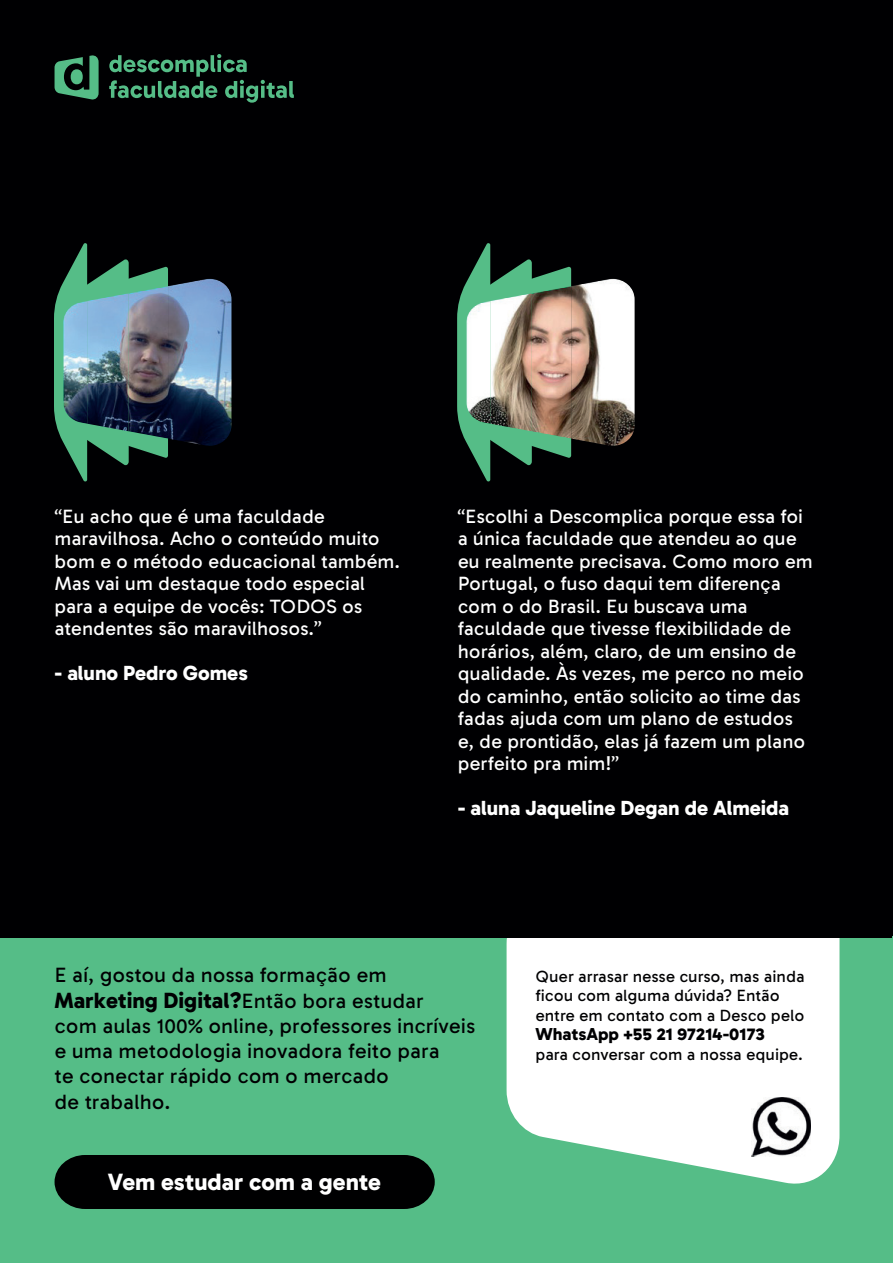
<style>
.page{position:relative;width:893px;height:1263px;background:#fff}
.page>*{position:absolute;margin:0;border:0;box-sizing:border-box;transform-origin:0 0}
.t1{font:900 22.5px "Aprova Sans";color:#fff}
.t2{font:21px/25.2px "Aprova Sans";color:#000002}
.t3{font:19.5px/22.5px "Aprova Sans";color:#fff}
.t4{font:900 19.5px "Aprova Sans";color:#fff}
.t5{font:16.5px/19.5px "Aprova Sans";letter-spacing:-.005em;color:#000002}
.t6{font:900 16.5px "Aprova Sans";color:#000002}
.s1{font-weight:900}
</style>
<div class="page">
<div style="left:1px;top:0;width:892px;height:1263px;background:#000002"></div>
<svg style="left:55px;top:55px;width:44px;height:45px"></svg>
<svg style="left:109px;top:54px;width:185px;height:49px"></svg>
<div style="left:1px;top:937px;width:892px;height:326px;background:#55bd87"></div>
<svg style="left:507px;top:938px;width:332px;height:246px;background:#ecf7f2"></svg>
<div style="left:1px;top:123px;width:891px;height:815px;background:#000002"></div>
<svg style="left:54px;top:243px;width:114px;height:239px"></svg>
<img style="left:168px;top:279px;width:63px;height:167px">
<img style="left:129px;top:286px;width:39px;height:153px">
<img style="left:87px;top:293px;width:42px;height:138px">
<img style="left:63px;top:301px;width:24px;height:123px">
<svg style="left:457px;top:243px;width:114px;height:239px"></svg>
<img style="left:571px;top:279px;width:64px;height:167px">
<img style="left:532px;top:286px;width:39px;height:153px">
<img style="left:490px;top:293px;width:42px;height:138px">
<img style="left:466px;top:301px;width:24px;height:123px">
<div style="left:55px;top:1155px;width:380px;height:54px;background:#000001"></div>
<img style="left:752px;top:1097px;width:58px;height:59px">
<p class="t3" style="left:55px;top:505px;width:347px">“Eu acho que é uma faculdade maravilhosa. Acho o conteúdo muito bom e o método educacional também.<br>Mas vai um destaque todo especial para a equipe de vocês: TODOS os atendentes são maravilhosos.”</p>
<p class="t4" style="left:55px;top:660px;width:195px">- aluno Pedro Gomes</p>
<p class="t3" style="left:458px;top:505px;width:357px">“Escolhi a Descomplica porque essa foi a única faculdade que atendeu ao que eu realmente precisava. Como moro em Portugal, o fuso daqui tem diferença com o do Brasil. Eu buscava uma faculdade que tivesse flexibilidade de horários, além, claro, de um ensino de qualidade. Às vezes, me perco no meio do caminho, então solicito ao time das fadas ajuda com um plano de estudos e, de prontidão, elas já fazem um plano perfeito pra mim!”</p>
<p class="t4" style="left:458px;top:795px;width:333px">- aluna Jaqueline Degan de Almeida</p>
<p class="t2" style="left:55px;top:963px;width:422px">E aí, gostou da nossa formação em <span class="s1">Marketing Digital?</span>Então bora estudar<br>com aulas 100% online, professores incríveis e uma metodologia inovadora feito para<br>te conectar rápido com o mercado<br>de trabalho.</p>
<p class="t1" style="left:108px;top:1167px;width:275px">Vem estudar com a gente</p>
<p class="t5" style="left:536px;top:967px;width:271px">Quer arrasar nesse curso, mas ainda ficou com alguma dúvida? Então entre em contato com a Desco pelo</p>
<p class="t6" style="left:536px;top:1023px;width:231px">WhatsApp +55 21 97214-0173</p>
<p class="t5" style="left:536px;top:1045px;width:269px">para conversar com a nossa equipe.</p>
</div>
